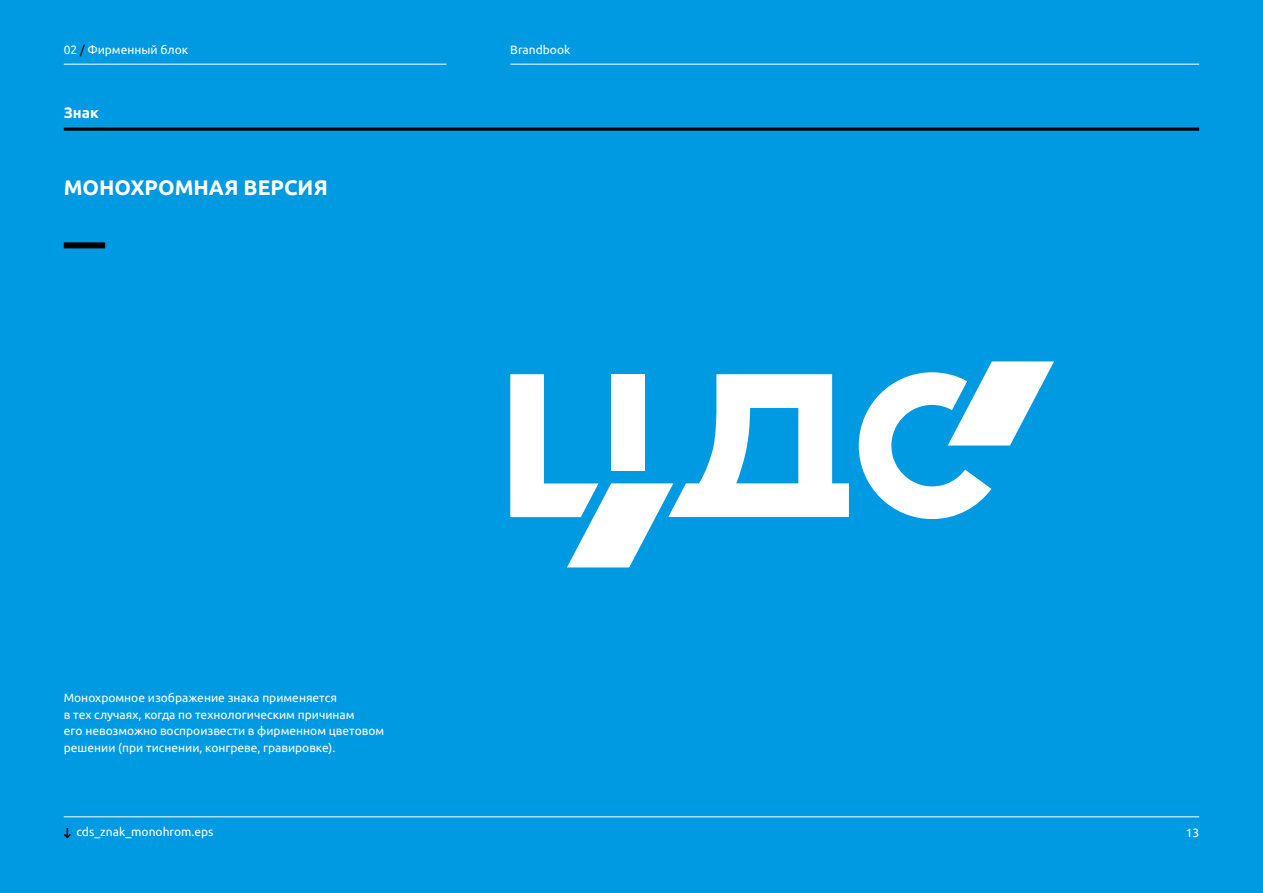
<style>
.page{position:relative;width:1263px;height:893px;background:#009ae3}
.page>*{position:absolute;margin:0;border:0;box-sizing:border-box;transform-origin:0 0}
.t1{font:700 21px "Ubuntu";color:#fff}
.t2{font:700 15px "Ubuntu";color:#fff}
.t3{font:12px/16.5px "Ubuntu";color:#fff}
.s1{color:#000}
</style>
<div class="page">
<svg style="left:64px;top:827px;width:7px;height:12px"></svg>
<hr style="left:64px;top:816px;width:1135px;height:1px;background:#fff">
<hr style="left:64px;top:64px;width:382px;height:1px;background:#fff">
<hr style="left:510px;top:64px;width:689px;height:1px;background:#fff">
<hr style="left:64px;top:128px;width:1135px;height:3px;background:#000">
<div style="left:64px;top:242px;width:41px;height:6px;background:#000"></div>
<svg style="left:510px;top:374px;width:339px;height:193px"></svg>
<svg style="left:859px;top:361px;width:195px;height:158px"></svg>
<p class="t3" style="left:64px;top:41px;width:126px">02 <span class="s1">/</span> Фирменный блок</p>
<p class="t3" style="left:510px;top:41px;width:62px">Brandbook</p>
<p class="t2" style="left:64px;top:104px;width:37px">Знак</p>
<h1 class="t1" style="left:64px;top:175px;width:36px">МОНО</h1>
<h1 class="t1" style="left:130px;top:175px;width:199px">ХРОМНАЯ ВЕРСИЯ</h1>
<p class="t3" style="left:64px;top:690px;width:322px">Монохромное изображение знака применяется<br>в тех случаях, когда по технологическим причинам<br>его невозможно воспроизвести в фирменном цветовом решении (при тиснении, конгреве, гравировке).</p>
<p class="t3" style="left:77px;top:824px;width:139px">cds_znak_monohrom.eps</p>
<p class="t3" style="left:1186px;top:824px;width:15px">13</p>
</div>
